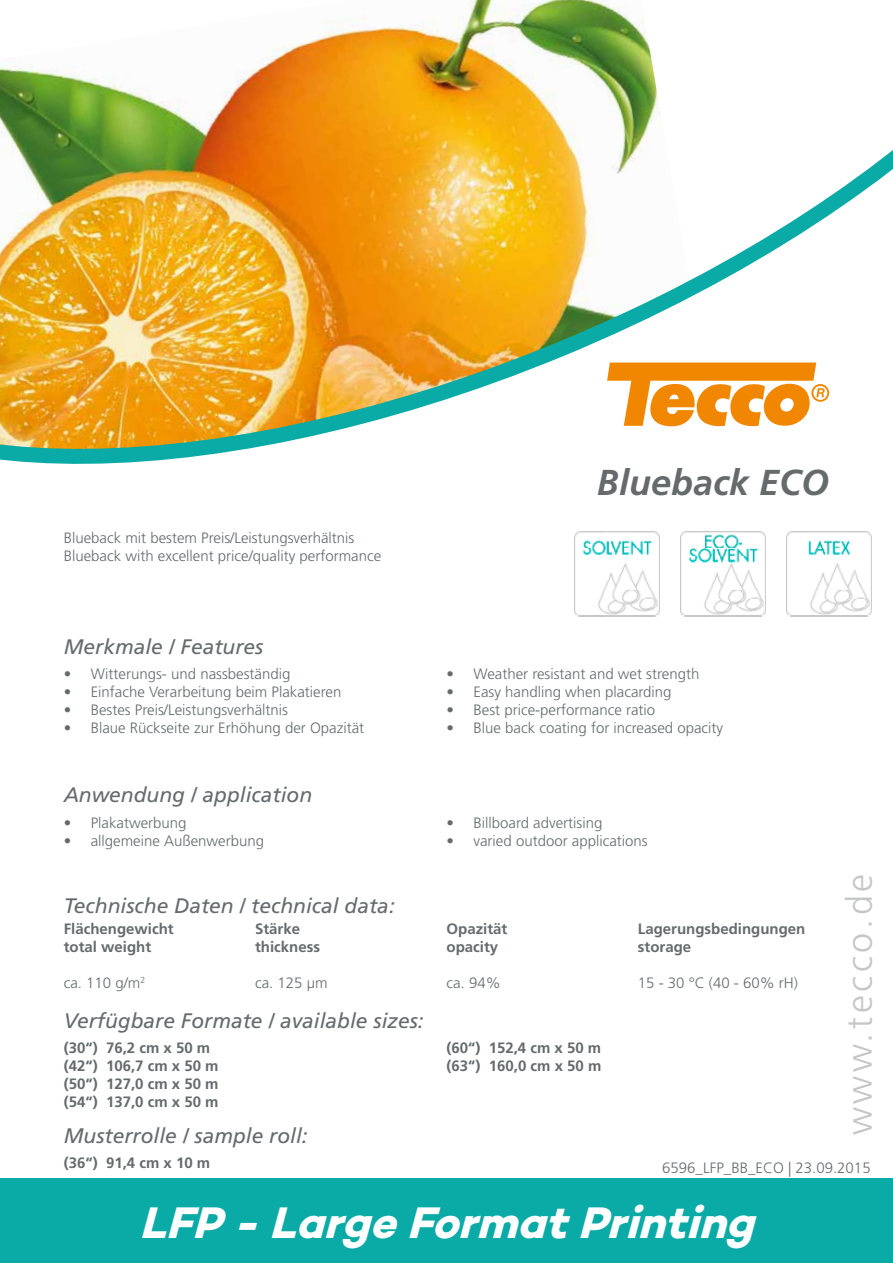
<style>
.page{position:relative;width:893px;height:1263px;background:#fff}
.page>*{position:absolute;margin:0;border:0;box-sizing:border-box;transform-origin:0 0}
.t1{font:italic 45px "Campton Bold DEMO";color:#fff}
.t2{font:300 36px "Frutiger LT Std";letter-spacing:.1em;color:#c5c6c6}
.t3{font:italic 700 36px "Frutiger LT Std";color:#656b6d}
.t4{font:italic 21px "Frutiger LT Std";color:#656b6d}
.t5{font:300 15px/18px "Frutiger LT Std";color:#656b6d}
.t6{font:700 15px/18px "Frutiger LT Std";color:#656b6d}
</style>
<div class="page">
<div style="left:0;top:1178px;width:893px;height:85px;background:#0aaba6"></div>
<img style="left:787px;top:531px;width:85px;height:86px">
<img style="left:680px;top:531px;width:85px;height:86px">
<img style="left:574px;top:531px;width:85px;height:86px">
<img style="left:0;top:0;width:893px;height:464px">
<p class="t5" style="left:64px;top:529px;width:319px">Blueback mit bestem Preis/Leistungsverhältnis<br>Blueback with excellent price/quality performance</p>
<h2 class="t3" style="left:597px;top:461px;width:234px">Blueback ECO</h2>
<h3 class="t4" style="left:64px;top:634px;width:201px">Merkmale / Features</h3>
<p class="t5" style="left:64px;top:665px;width:228px">• Witterungs- und nassbeständig</p>
<p class="t5" style="left:64px;top:683px;width:279px">• Einfache Verarbeitung beim Plakatieren</p>
<p class="t5" style="left:64px;top:701px;width:226px">• Bestes Preis/Leistungsverhältnis</p>
<p class="t5" style="left:64px;top:719px;width:302px">• Blaue Rückseite zur Erhöhung der Opazität</p>
<h3 class="t4" style="left:64px;top:783px;width:250px">Anwendung / application</h3>
<p class="t5" style="left:64px;top:814px;width:124px">• Plakatwerbung</p>
<p class="t5" style="left:64px;top:832px;width:202px">• allgemeine Außenwerbung</p>
<h3 class="t4" style="left:64px;top:893px;width:333px">Technische Daten / technical data:</h3>
<p class="t6" style="left:64px;top:920px;width:112px">Flächengewicht total weight</p>
<p class="t5" style="left:64px;top:974px;width:83px">ca. 110 g/m<sup>2</sup></p>
<p class="t6" style="left:255px;top:920px;width:66px">Stärke thickness</p>
<p class="t5" style="left:255px;top:974px;width:74px">ca. 125 μm</p>
<h3 class="t4" style="left:64px;top:1008px;width:361px">Verfügbare Formate / available sizes:</h3>
<p class="t6" style="left:64px;top:1039px;width:156px">(30“) 76,2 cm x 50 m (42“) 106,7 cm x 50 m (50“) 127,0 cm x 50 m (54“) 137,0 cm x 50 m</p>
<h3 class="t4" style="left:64px;top:1123px;width:245px">Musterrolle / sample roll:</h3>
<p class="t6" style="left:64px;top:1154px;width:148px">(36“) 91,4 cm x 10 m</p>
<p class="t5" style="left:446px;top:665px;width:254px">• Weather resistant and wet strength</p>
<p class="t5" style="left:446px;top:683px;width:227px">• Easy handling when placarding</p>
<p class="t5" style="left:446px;top:701px;width:210px">• Best price-performance ratio</p>
<p class="t5" style="left:446px;top:719px;width:278px">• Blue back coating for increased opacity</p>
<p class="t5" style="left:446px;top:814px;width:157px">• Billboard advertising</p>
<p class="t5" style="left:446px;top:832px;width:203px">• varied outdoor applications</p>
<p class="t6" style="left:446px;top:920px;width:62px">Opazität opacity</p>
<p class="t5" style="left:446px;top:974px;width:56px">ca. 94%</p>
<p class="t6" style="left:446px;top:1039px;width:156px">(60“) 152,4 cm x 50 m (63‘‘) 160,0 cm x 50 m</p>
<p class="t6" style="left:638px;top:920px;width:169px">Lagerungsbedingungen storage</p>
<p class="t5" style="left:638px;top:974px;width:162px">15 - 30 °C (40 - 60% rH)</p>
<h2 class="t2" style="left:839px;top:1135px;width:263px;rotate:-90deg">www.tecco.de</h2>
<p class="t5" style="left:662px;top:1159px;width:210px">6596_LFP_BB_ECO | 23.09.2015</p>
<h1 class="t1" style="left:140px;top:1197px;width:629px">LFP -LargeFormatPrinting</h1>
</div>
